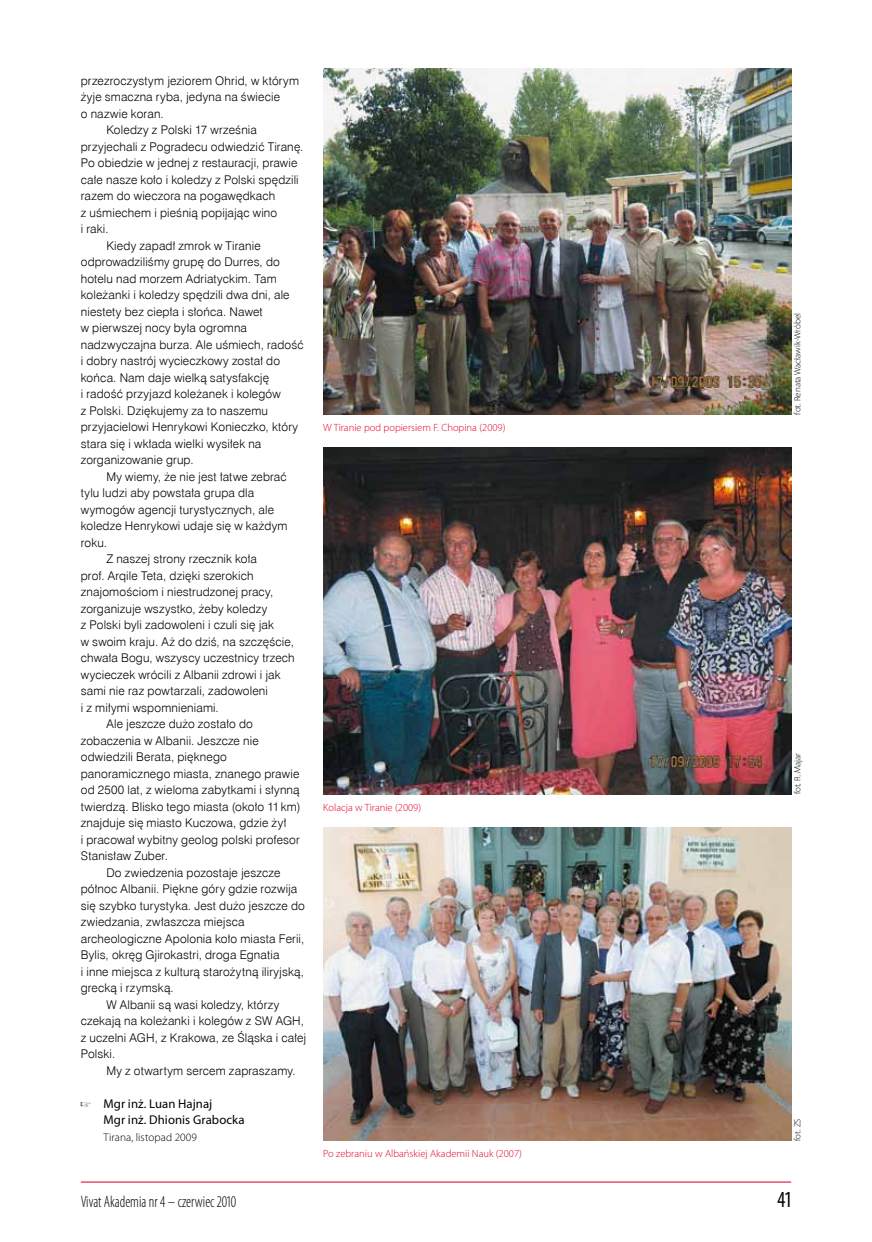
<style>
.page{position:relative;width:872px;height:1242px;background:#fff}
.page>*{position:absolute;margin:0;border:0;box-sizing:border-box;transform-origin:0 0}
.t1{font:condensed 23.1px "Myriad Pro";color:#000;scale:.91 1}
.t2{font:300 condensed 16.5px "Myriad Pro";color:#000;scale:.91 1}
.t3{font:12.75px/16.5px "Myriad Pro";letter-spacing:.005em;color:#000}
.t4{font:12px "Swis 721 Lt EU";letter-spacing:.015em;color:#000}
.t5{font:300 11.25px "Myriad Pro";letter-spacing:.01em;color:#000}
.t6{font:300 10.5px "Myriad Pro";color:#e20030}
.t7{font:300 9px "Myriad Pro";color:#000}
</style>
<div class="page">
<hr style="left:81px;top:1181px;width:710px;height:1px;background:#e20030">
<img style="left:323px;top:68px;width:468px;height:347px">
<img style="left:323px;top:448px;width:468px;height:346px">
<img style="left:323px;top:827px;width:468px;height:314px">
<p class="t4" style="left:81px;top:73px;width:220px">przezroczystym jeziorem Ohrid, w którym</p>
<p class="t4" style="left:81px;top:89px;width:201px">żyje smaczna ryba, jedyna na świecie</p>
<p class="t4" style="left:81px;top:106px;width:84px">o nazwie koran.</p>
<p class="t4" style="left:106px;top:122px;width:152px">Koledzy z Polski 17 września</p>
<p class="t4" style="left:81px;top:139px;width:224px">przyjechali z Pogradecu odwiedzić Tiranę.</p>
<p class="t4" style="left:81px;top:155px;width:218px">Po obiedzie w jednej z restauracji, prawie</p>
<p class="t4" style="left:81px;top:172px;width:219px">całe nasze koło i koledzy z Polski spędzili</p>
<p class="t4" style="left:81px;top:188px;width:196px">razem do wieczora na pogawędkach</p>
<p class="t4" style="left:81px;top:205px;width:198px">z uśmiechem i pieśnią popijając wino</p>
<p class="t4" style="left:81px;top:221px;width:29px">i raki.</p>
<p class="t4" style="left:106px;top:238px;width:156px">Kiedy zapadł zmrok w Tiranie</p>
<p class="t4" style="left:81px;top:254px;width:200px">odprowadziliśmy grupę do Durres, do</p>
<p class="t4" style="left:81px;top:271px;width:197px">hotelu nad morzem Adriatyckim. Tam</p>
<p class="t4" style="left:81px;top:287px;width:210px">koleżanki i koledzy spędzili dwa dni, ale</p>
<p class="t4" style="left:81px;top:304px;width:183px">niestety bez ciepła i słońca. Nawet</p>
<p class="t4" style="left:81px;top:320px;width:168px">w pierwszej nocy była ogromna</p>
<p class="t4" style="left:81px;top:337px;width:224px">nadzwyczajna burza. Ale uśmiech, radość</p>
<p class="t4" style="left:81px;top:353px;width:201px">i dobry nastrój wycieczkowy został do</p>
<p class="t4" style="left:81px;top:370px;width:190px">końca. Nam daje wielką satysfakcję</p>
<p class="t4" style="left:81px;top:386px;width:201px">i radość przyjazd koleżanek i kolegów</p>
<p class="t4" style="left:81px;top:403px;width:189px">z Polski. Dziękujemy za to naszemu</p>
<p class="t4" style="left:81px;top:419px;width:219px">przyjacielowi Henrykowi Konieczko, który</p>
<p class="t4" style="left:81px;top:436px;width:182px">stara się i wkłada wielki wysiłek na</p>
<p class="t4" style="left:81px;top:452px;width:114px">zorganizowanie grup.</p>
<p class="t4" style="left:106px;top:469px;width:182px">My wiemy, że nie jest łatwe zebrać</p>
<p class="t4" style="left:81px;top:485px;width:175px">tylu ludzi aby powstała grupa dla</p>
<p class="t4" style="left:81px;top:502px;width:195px">wymogów agencji turystycznych, ale</p>
<p class="t4" style="left:81px;top:518px;width:208px">koledze Henrykowi udaje się w każdym</p>
<p class="t4" style="left:81px;top:535px;width:28px">roku.</p>
<p class="t4" style="left:106px;top:551px;width:152px">Z naszej strony rzecznik koła</p>
<p class="t4" style="left:81px;top:568px;width:174px">prof. Arqile Teta, dzięki szerokich</p>
<p class="t4" style="left:81px;top:584px;width:194px">znajomościom i niestrudzonej pracy,</p>
<p class="t4" style="left:81px;top:601px;width:188px">zorganizuje wszystko, żeby koledzy</p>
<p class="t4" style="left:81px;top:617px;width:195px">z Polski byli zadowoleni i czuli się jak</p>
<p class="t4" style="left:81px;top:634px;width:215px">w swoim kraju. Aż do dziś, na szczęście,</p>
<p class="t4" style="left:81px;top:650px;width:215px">chwała Bogu, wszyscy uczestnicy trzech</p>
<p class="t4" style="left:81px;top:667px;width:201px">wycieczek wrócili z Albanii zdrowi i jak</p>
<p class="t4" style="left:81px;top:683px;width:189px">sami nie raz powtarzali, zadowoleni</p>
<p class="t4" style="left:81px;top:700px;width:139px">i z miłymi wspomnieniami.</p>
<p class="t4" style="left:106px;top:716px;width:148px">Ale jeszcze dużo zostało do</p>
<p class="t4" style="left:81px;top:733px;width:179px">zobaczenia w Albanii. Jeszcze nie</p>
<p class="t4" style="left:81px;top:749px;width:148px">odwiedzili Berata, pięknego</p>
<p class="t4" style="left:81px;top:766px;width:220px">panoramicznego miasta, znanego prawie</p>
<p class="t4" style="left:81px;top:782px;width:220px">od 2500 lat, z wieloma zabytkami i słynną</p>
<p class="t4" style="left:81px;top:799px;width:221px">twierdzą. Blisko tego miasta (około 11km)</p>
<p class="t4" style="left:81px;top:815px;width:207px">znajduje się miasto Kuczowa, gdzie żył</p>
<p class="t4" style="left:81px;top:832px;width:220px">i pracował wybitny geolog polski profesor</p>
<p class="t4" style="left:81px;top:848px;width:89px">Stanisław Zuber.</p>
<p class="t4" style="left:106px;top:865px;width:176px">Do zwiedzenia pozostaje jeszcze</p>
<p class="t4" style="left:81px;top:881px;width:218px">północ Albanii. Piękne góry gdzie rozwija</p>
<p class="t4" style="left:81px;top:898px;width:225px">się szybko turystyka. Jest dużo jeszcze do</p>
<p class="t4" style="left:81px;top:914px;width:165px">zwiedzania, zwłaszcza miejsca</p>
<p class="t4" style="left:81px;top:931px;width:225px">archeologiczne Apolonia koło miasta Ferii,</p>
<p class="t4" style="left:81px;top:947px;width:200px">Bylis, okręg Gjirokastri, droga Egnatia</p>
<p class="t4" style="left:81px;top:964px;width:225px">i inne miejsca z kulturą starożytną iliryjską,</p>
<p class="t4" style="left:81px;top:980px;width:94px">grecką i rzymską.</p>
<p class="t4" style="left:106px;top:997px;width:175px">W Albanii są wasi koledzy, którzy</p>
<p class="t4" style="left:81px;top:1013px;width:225px">czekają na koleżanki i kolegów z SW AGH,</p>
<p class="t4" style="left:81px;top:1030px;width:227px">z uczelni AGH, z Krakowa, ze Śląska i całej</p>
<p class="t4" style="left:81px;top:1046px;width:36px">Polski.</p>
<p class="t4" style="left:106px;top:1063px;width:191px">My z otwartym sercem zapraszamy.</p>
<p class="t3" style="left:103px;top:1095px;width:143px;text-indent:-23px">• Mgr inż. Luan Hajnaj<br>Mgr inż. Dhionis Grabocka</p>
<p class="t5" style="left:103px;top:1131px;width:95px">Tirana, listopad 2009</p>
<p class="t6" style="left:323px;top:422px;width:184px">W Tiranie pod popiersiem F. Chopina (2009)</p>
<p class="t6" style="left:323px;top:801px;width:99px">Kolacja w Tiranie (2009)</p>
<p class="t6" style="left:323px;top:1148px;width:200px">Po zebraniu w Albańskiej Akademii Nauk (2007)</p>
<p class="t7" style="left:792px;top:415px;width:103px;rotate:-90deg">fot. Renata Wacławik-Wróbel</p>
<p class="t7" style="left:792px;top:794px;width:43px;rotate:-90deg">fot. R. Majar</p>
<p class="t7" style="left:792px;top:1141px;width:24px;rotate:-90deg">fot. ZS</p>
<h2 class="t2" style="left:81px;top:1192px;width:172px">Vivat Akademia nr 4 – czerwiec 2010</h2>
<h1 class="t1" style="left:777px;top:1186px;width:16px">41</h1>
</div>
